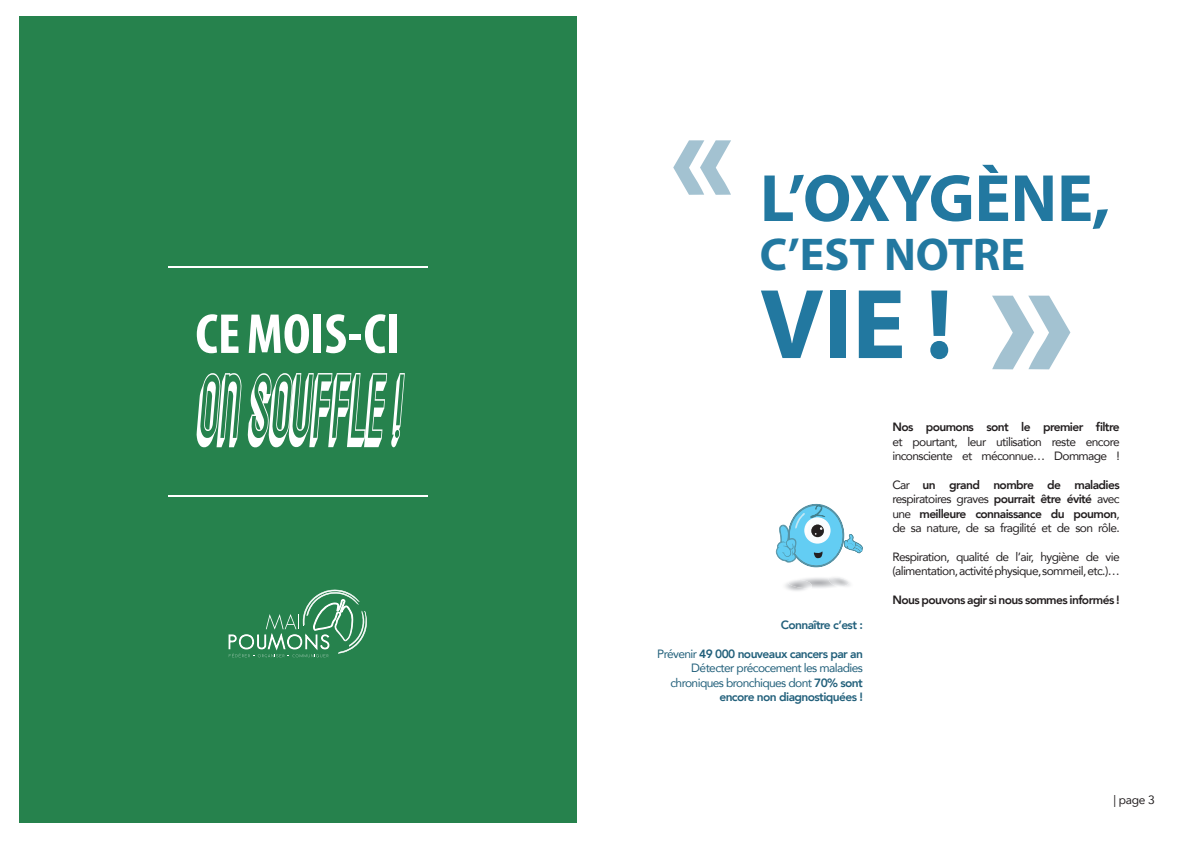
<style>
.page{position:relative;width:1191px;height:842px;background:#fff}
.page>*{position:absolute;margin:0;border:0;box-sizing:border-box;transform-origin:0 0}
.t1{font:700 135.8px "Okojo Pro";color:#a3c2d1}
.t2{font:700 100.1px "Myriad Pro";color:#2278a0}
.t3{font:700 67.4px "Myriad Pro";color:#2278a0}
.t4{font:700 condensed 56.9px "Myriad Pro";color:#fff}
.t5{font:700 46.2px "Myriad Pro";color:#2278a0}
.t6{font:12px/14.4px "Avenir";letter-spacing:-.05em;color:#231f20}
.t7{font:800 12px "Avenir";letter-spacing:-.05em;color:#22607b}
.t8{font:800 12px "Avenir";letter-spacing:-.05em;color:#231f20}
.t9{font:12px "Avenir";letter-spacing:-.05em;color:#22607b}
.s1{font-weight:800}
.s2{font-weight:400}
</style>
<div class="page">
<div style="left:19px;top:16px;width:557px;height:807px;background:#26824d"></div>
<img style="left:788px;top:580px;width:24px;height:9px">
<img style="left:827px;top:577px;width:22px;height:10px">
<svg style="left:776px;top:504px;width:87px;height:63px"></svg>
<hr style="left:168px;top:266px;width:259px;height:2px;background:#fff">
<hr style="left:168px;top:495px;width:259px;height:2px;background:#fff">
<svg style="left:197px;top:373px;width:208px;height:74px"></svg>
<svg style="left:228px;top:589px;width:139px;height:68px"></svg>
<p class="t4" style="left:195px;top:298px;width:206px">CE MOIS-CI</p>
<p class="t1" style="left:668px;top:64px;width:70px">«</p>
<p class="t3" style="left:760px;top:154px;width:351px">L’OXYGÈNE,</p>
<p class="t5" style="left:760px;top:224px;width:266px">C’EST NOTRE</p>
<p class="t2" style="left:760px;top:259px;width:194px">VIE !</p>
<p class="t6" style="left:892px;top:420px;width:229px"><span class="s1">Nos poumons sont le premier filtre </span>et pourtant, leur utilisation reste encore</p>
<p class="t6" style="left:892px;top:448px;width:229px">inconsciente et méconnue… Dommage !</p>
<p class="t8" style="left:892px;top:475px;width:229px"><span class="s2">Car</span> un grand nombre de maladies</p>
<p class="t6" style="left:892px;top:492px;width:229px;text-align:justify">respiratoires graves <span class="s1">pourrait être évité</span> avec une <span class="s1">meilleure connaissance du poumon</span>, de sa nature, de sa fragilité et de son rôle.</p>
<p class="t6" style="left:892px;top:549px;width:229px">Respiration, qualité de l’air, hygiène de vie</p>
<p class="t6" style="left:892px;top:564px;width:229px">(alimentation, activité physique, sommeil, etc.)…</p>
<p class="t8" style="left:892px;top:591px;width:229px">Nous pouvons agir si nous sommes informés !</p>
<p class="t7" style="left:780px;top:615px;width:84px">Connaître c’est :</p>
<p class="t7" style="left:657px;top:644px;width:207px"><span class="s2">Prévenir</span> 49 000 nouveaux cancers par an</p>
<p class="t9" style="left:691px;top:658px;width:173px">Détecter précocement les maladies</p>
<p class="t9" style="left:670px;top:673px;width:194px">chroniques bronchiques dont <span class="s1">70% sont</span></p>
<p class="t7" style="left:719px;top:687px;width:145px">encore non diagnostiquées !</p>
<p class="t6" style="left:1113px;top:793px;width:43px">| page 3</p>
</div>
